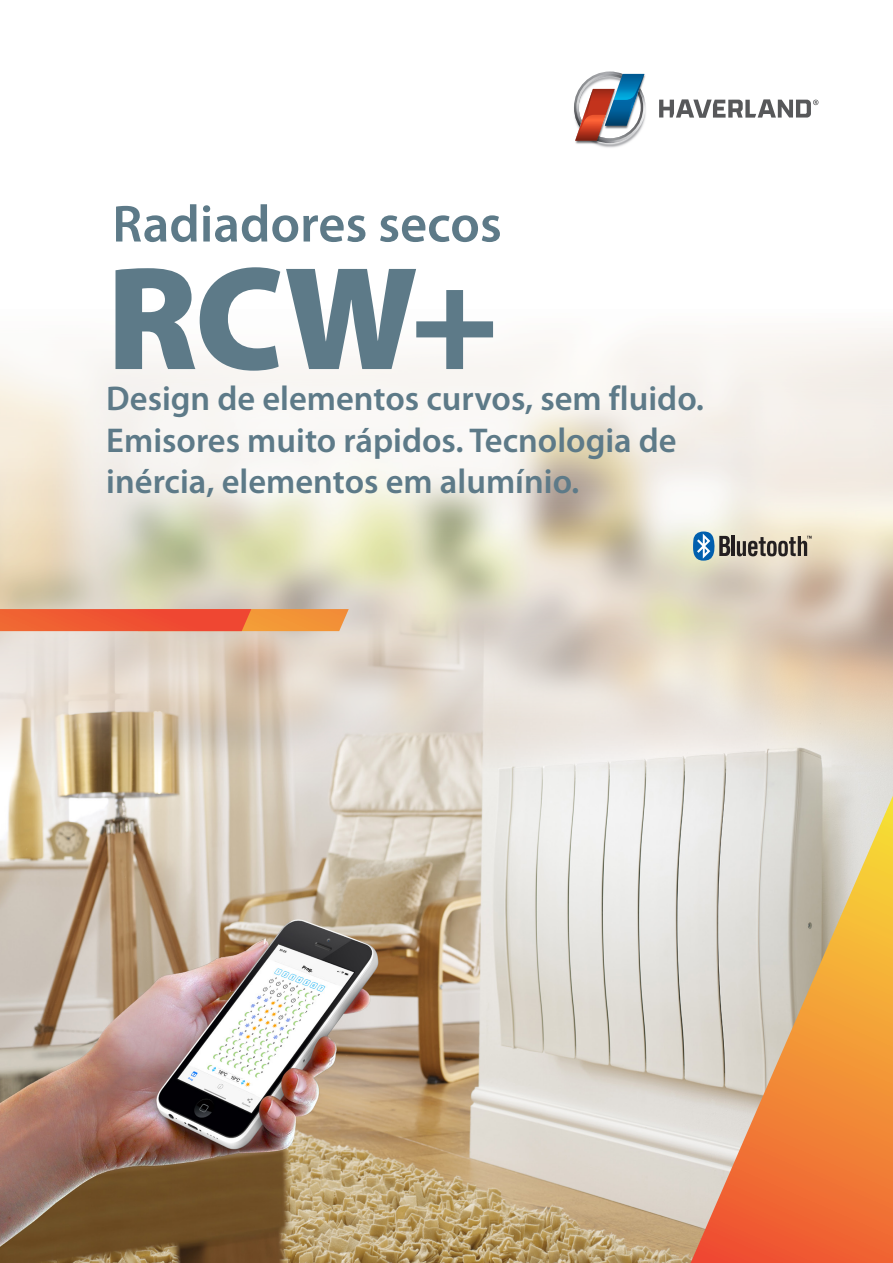
<style>
.page{position:relative;width:893px;height:1263px;background:#fff}
.page>*{position:absolute;margin:0;border:0;box-sizing:border-box;transform-origin:0 0}
.Titulo_gigante{font:900 148.5px "Myriad Pro";color:#5d7a88}
.Títulos_3{font:600 52.5px "Myriad Pro";color:#5d7a88}
.Títulos_4{font:600 34.5px/41.4px "Myriad Pro";color:#5d7a88}
</style>
<div class="page">
<svg style="left:676px;top:99px;width:142px;height:19px"></svg>
<img style="left:576px;top:99px;width:98px;height:49px">
<svg style="left:574px;top:71px;width:72px;height:72px"></svg>
<img style="left:0;top:333px;width:893px;height:282px">
<img style="left:0;top:615px;width:893px;height:648px">
<svg style="left:691px;top:796px;width:202px;height:467px;background:#e3ab7f"></svg>
<svg style="left:0;top:609px;width:349px;height:22px;background:#ef6735"></svg>
<hr style="left:732px;top:536px;width:3px;height:20px;background:#231f20">
<svg style="left:737px;top:536px;width:75px;height:20px"></svg>
<svg style="left:693px;top:531px;width:37px;height:30px"></svg>
<p class="Títulos_3" style="left:112px;top:190px;width:391px">Radiadores secos</p>
<p class="Titulo_gigante" style="left:106px;top:220px;width:394px">RCW+</p>
<p class="Títulos_4" style="left:106px;top:377px;width:599px">Design de elementos curvos, sem fluido.<br>Emisores muito rápidos. Tecnologia de inércia, elementos em alumínio.</p>
</div>
